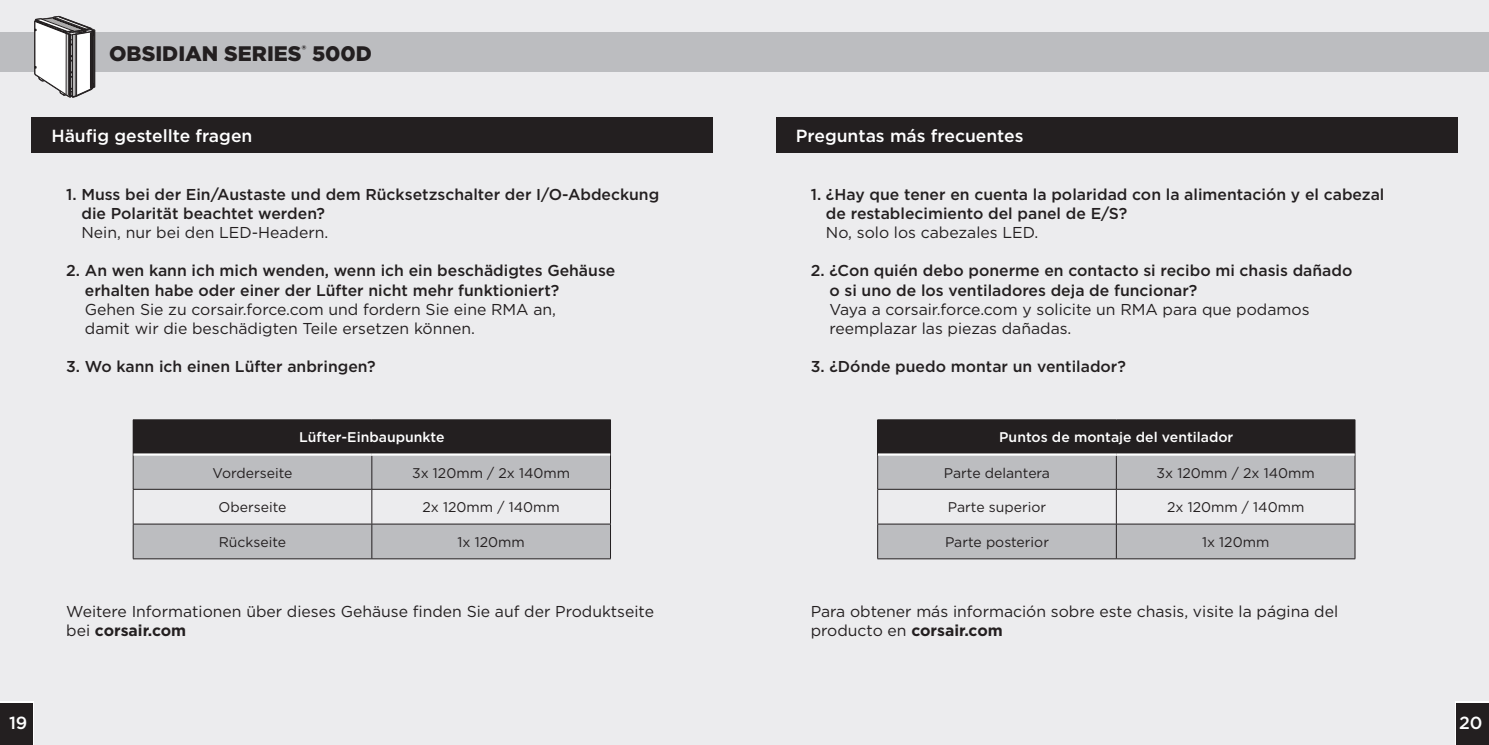
<style>
.page{position:relative;width:1489px;height:745px;background:#fff}
.page>*{position:absolute;margin:0;border:0;box-sizing:border-box;transform-origin:0 0}
.t1{font:900 21px "Gotham";color:#231f20}
.t2{font:500 17.5px "Gotham";color:#fff}
.t3{font:500 15.75px/19.2px "Gotham";color:#231f20}
.t4{font:15.75px/19.2px "Gotham";color:#231f20}
.t5{font:14px "Gotham";color:#231f20}
.t6{font:500 14px "Gotham";color:#fff}
.s1{font-weight:700}
</style>
<div class="page">
<div style="left:0;top:0;width:1488px;height:744px;background:#ececee"></div>
<div style="left:0;top:32px;width:1488px;height:40px;background:#bcbdc0"></div>
<svg style="left:34px;top:16px;width:61px;height:82px"></svg>
<div style="left:32px;top:117px;width:681px;height:35px;background:#231f20"></div>
<div style="left:776px;top:117px;width:681px;height:35px;background:#231f20"></div>
<div style="left:133px;top:419px;width:477px;height:35px;background:#231f20"></div>
<svg style="left:134px;top:455px;width:476px;height:103px;fill:#bcbdc0"></svg>
<hr style="left:610px;top:420px;width:1px;height:34px;background:#231f20">
<hr style="left:133px;top:454px;width:1px;height:34px;background:#231f20">
<hr style="left:371px;top:455px;width:1px;height:33px;background:#231f20">
<hr style="left:610px;top:454px;width:1px;height:34px;background:#231f20">
<hr style="left:133px;top:488px;width:239px;height:1px;background:#231f20">
<hr style="left:133px;top:489px;width:1px;height:34px;background:#231f20">
<hr style="left:372px;top:488px;width:238px;height:1px;background:#231f20">
<hr style="left:371px;top:489px;width:1px;height:34px;background:#231f20">
<hr style="left:610px;top:489px;width:1px;height:34px;background:#231f20">
<hr style="left:133px;top:523px;width:239px;height:1px;background:#231f20">
<hr style="left:133px;top:524px;width:1px;height:34px;background:#231f20">
<hr style="left:372px;top:523px;width:238px;height:1px;background:#231f20">
<hr style="left:371px;top:524px;width:1px;height:34px;background:#231f20">
<hr style="left:610px;top:524px;width:1px;height:34px;background:#231f20">
<hr style="left:133px;top:558px;width:239px;height:1px;background:#231f20">
<hr style="left:372px;top:558px;width:238px;height:1px;background:#231f20">
<hr style="left:133px;top:453px;width:239px;height:2px;background:#fff">
<hr style="left:372px;top:453px;width:238px;height:2px;background:#fff">
<div style="left:877px;top:419px;width:477px;height:35px;background:#231f20"></div>
<svg style="left:878px;top:455px;width:476px;height:103px;fill:#bcbdc0"></svg>
<hr style="left:1116px;top:419px;width:239px;height:1px;background:#231f20">
<hr style="left:1354px;top:420px;width:1px;height:34px;background:#231f20">
<hr style="left:877px;top:454px;width:1px;height:34px;background:#231f20">
<hr style="left:1115px;top:455px;width:1px;height:33px;background:#231f20">
<hr style="left:1354px;top:454px;width:1px;height:34px;background:#231f20">
<hr style="left:877px;top:488px;width:239px;height:1px;background:#231f20">
<hr style="left:877px;top:489px;width:1px;height:34px;background:#231f20">
<hr style="left:1116px;top:488px;width:239px;height:1px;background:#231f20">
<hr style="left:1115px;top:489px;width:1px;height:34px;background:#231f20">
<hr style="left:1354px;top:489px;width:1px;height:34px;background:#231f20">
<hr style="left:877px;top:523px;width:239px;height:1px;background:#231f20">
<hr style="left:877px;top:524px;width:1px;height:34px;background:#231f20">
<hr style="left:1116px;top:523px;width:239px;height:1px;background:#231f20">
<hr style="left:1115px;top:524px;width:1px;height:34px;background:#231f20">
<hr style="left:1354px;top:524px;width:1px;height:34px;background:#231f20">
<hr style="left:877px;top:558px;width:239px;height:1px;background:#231f20">
<hr style="left:1116px;top:558px;width:239px;height:1px;background:#231f20">
<hr style="left:877px;top:453px;width:239px;height:2px;background:#fff">
<hr style="left:1116px;top:453px;width:238px;height:2px;background:#fff">
<div style="left:1454px;top:701px;width:34px;height:43px;background:#fff"></div>
<div style="left:1456px;top:702px;width:32px;height:42px;background:#231f20"></div>
<div style="left:0;top:701px;width:34px;height:43px;background:#231f20"></div>
<h1 class="t1" style="left:109px;top:39px;width:264px">OBSIDIAN SERIES<sup>®</sup> 500D</h1>
<p class="t2" style="left:51px;top:124px;width:202px">Häufig gestellte fragen</p>
<p class="t3" style="left:81px;top:184px;width:579px;text-indent:-15px">1. Muss bei der Ein/Austaste und dem Rücksetzschalter der I/O-Abdeckung die Polarität beachtet werden?</p>
<p class="t4" style="left:81px;top:222px;width:248px">Nein, nur bei den LED-Headern.</p>
<p class="t3" style="left:85px;top:261px;width:532px;text-indent:-19px">2. An wen kann ich mich wenden, wenn ich ein beschädigtes Gehäuse erhalten habe oder einer der Lüfter nicht mehr funktioniert?</p>
<p class="t4" style="left:85px;top:299px;width:472px">Gehen Sie zu corsair.force.com und fordern Sie eine RMA an, damit wir die beschädigten Teile ersetzen können.</p>
<p class="t3" style="left:66px;top:356px;width:311px">3. Wo kann ich einen Lüfter anbringen?</p>
<p class="t6" style="left:299px;top:428px;width:147px">Lüfter-Einbaupunkte</p>
<p class="t5" style="left:212px;top:463px;width:81px">Vorderseite</p>
<p class="t5" style="left:412px;top:463px;width:160px">3x 120mm / 2x 140mm</p>
<p class="t5" style="left:218px;top:498px;width:69px">Oberseite</p>
<p class="t5" style="left:422px;top:498px;width:139px">2x 120mm / 140mm</p>
<p class="t5" style="left:219px;top:532px;width:69px">Rückseite</p>
<p class="t5" style="left:457px;top:532px;width:69px">1x 120mm</p>
<p class="t4" style="left:66px;top:601px;width:589px">Weitere Informationen über dieses Gehäuse finden Sie auf der Produktseite bei <span class="s1">corsair.com</span></p>
<p class="t2" style="left:795px;top:124px;width:229px">Preguntas más frecuentes</p>
<p class="t3" style="left:826px;top:184px;width:560px;text-indent:-15px">1. ¿Hay que tener en cuenta la polaridad con la alimentación y el cabezal de restablecimiento del panel de E/S?</p>
<p class="t4" style="left:826px;top:222px;width:214px">No, solo los cabezales LED.</p>
<p class="t3" style="left:829px;top:261px;width:524px;text-indent:-19px">2. ¿Con quién debo ponerme en contacto si recibo mi chasis dañado o si uno de los ventiladores deja de funcionar?</p>
<p class="t4" style="left:829px;top:299px;width:481px">Vaya a corsair.force.com y solicite un RMA para que podamos reemplazar las piezas dañadas.</p>
<p class="t3" style="left:810px;top:356px;width:317px">3. ¿Dónde puedo montar un ventilador?</p>
<p class="t6" style="left:999px;top:428px;width:235px">Puntos de montaje del ventilador</p>
<p class="t5" style="left:943px;top:463px;width:108px">Parte delantera</p>
<p class="t5" style="left:1156px;top:463px;width:160px">3x 120mm / 2x 140mm</p>
<p class="t5" style="left:947px;top:498px;width:100px">Parte superior</p>
<p class="t5" style="left:1166px;top:498px;width:139px">2x 120mm / 140mm</p>
<p class="t5" style="left:945px;top:532px;width:105px">Parte posterior</p>
<p class="t5" style="left:1201px;top:532px;width:69px">1x 120mm</p>
<p class="t4" style="left:810px;top:601px;width:529px">Para obtener más información sobre este chasis, visite la página del producto en <span class="s1">corsair.com</span></p>
<p class="t2" style="left:9px;top:711px;width:20px">19</p>
<p class="t2" style="left:1458px;top:711px;width:25px">20</p>
</div>
